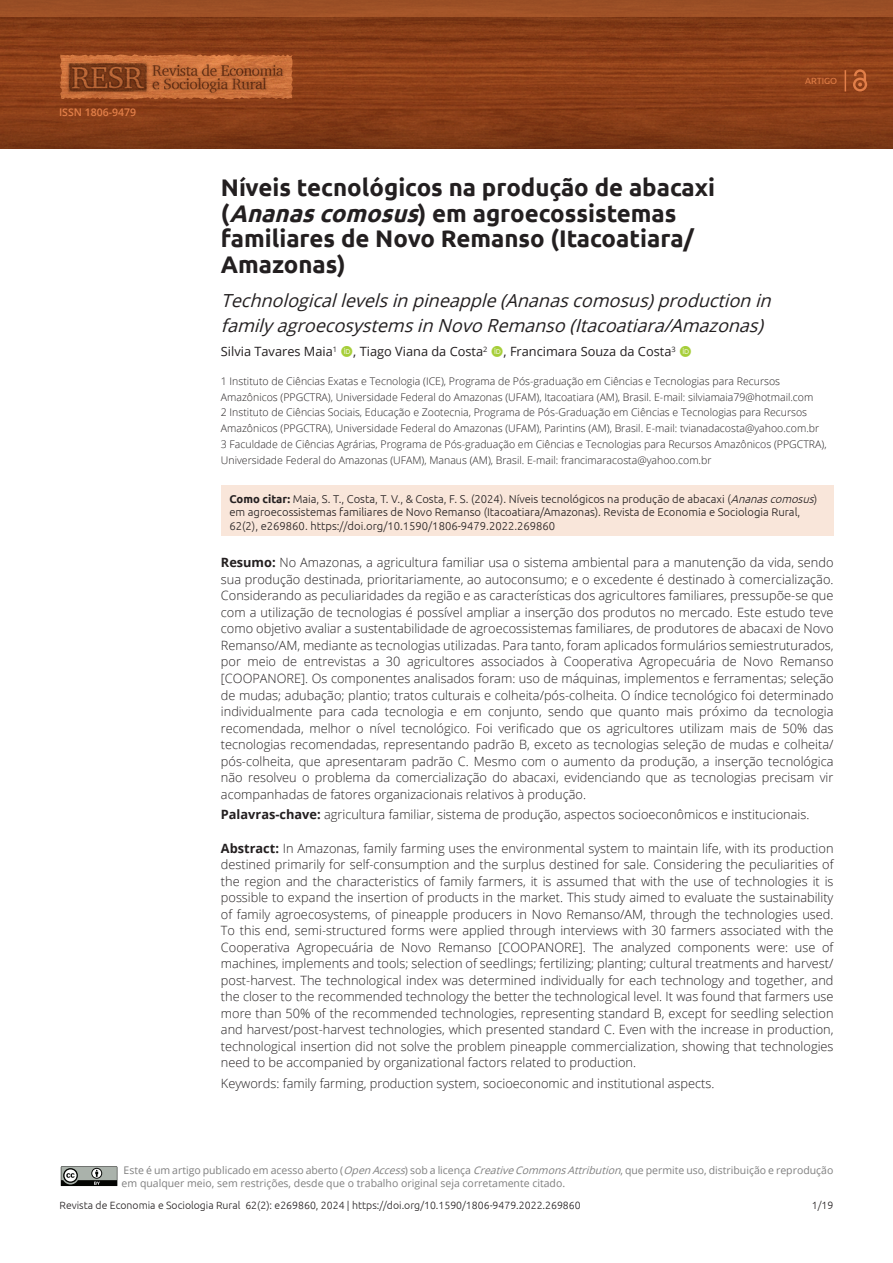
<style>
.page{position:relative;width:893px;height:1263px;background:#fff}
.page>*{position:absolute;margin:0;border:0;box-sizing:border-box;transform-origin:0 0}
.ArticleTitle{font:700 24px/25.5px "Ubuntu";color:#231f20}
.ArticleTitle-Trans1{font:italic 18px/25.5px "Open Sans";color:#231f20}
.Abstract{font:300 12.75px/16.5px "Open Sans";color:#231f20;text-align:justify}
.Abstract-Trans1{font:300 12.75px/16.5px "Open Sans";color:#231f20;text-align:justify}
.Keywords{font:300 12.75px "Open Sans";color:#231f20}
.Keywords-Trans1{font:300 12.75px "Open Sans";color:#231f20}
.Authors{font:12.75px "Open Sans";color:#231f20}
.HowToCite{font:300 11.25px/13.5px "Ubuntu";color:#231f20}
.Affiliations{font:300 10.5px/15.8px "Open Sans";color:#231f20}
.LicenseParaAlt{font:10.5px/12.6px "Open Sans";color:#7f7f7f}
.t1{font:300 10.5px "Ubuntu";color:#231f20}
.t2{font:600 10.5px "Open Sans";color:#e27f49}
.t3{font:9px "Ubuntu";color:#e27f48}
.s1{font-style:italic}
.s2{font-weight:700}
</style>
<div class="page">
<svg style="left:0;top:17px;width:893px;height:132px;background:#863b17"></svg>
<div style="left:0;top:0;width:893px;height:17px;background:#9d5026"></div>
<img style="left:58px;top:52px;width:238px;height:50px">
<svg style="left:853px;top:69px;width:14px;height:22px"></svg>
<svg style="left:845px;top:70px;width:1px;height:21px"></svg>
<svg style="left:61px;top:1166px;width:57px;height:21px"></svg>
<div style="left:221px;top:485px;width:612px;height:51px;background:#f9e6da"></div>
<p class="t2" style="left:59px;top:105px;width:79px">ISSN 1806-9479</p>
<p class="t3" style="left:805px;top:75px;width:34px">Artigo</p>
<p class="ArticleTitle" style="left:221px;top:174px;width:496px">Níveis tecnológicos na produção de abacaxi (<span class="s1">Ananascomosus</span>) em agroecossistemas familiares de Novo Remanso (Itacoatiara/ Amazonas)</p>
<p class="ArticleTitle-Trans1" style="left:221px;top:287px;width:558px">Technologicallevelsinpineapple(Ananascomosus)productionin family agroecosystemsinNovoRemanso(Itacoatiara/Amazonas)</p>
<p class="Authors" style="left:221px;top:343px;width:118px">Silvia Tavares Maia<sup>1</sup></p>
<p class="Authors" style="left:353px;top:343px;width:136px">, Tiago Viana da Costa<sup>2</sup></p>
<p class="Authors" style="left:504px;top:343px;width:174px">, Francimara Souza da Costa<sup>3</sup></p>
<p class="Affiliations" style="left:221px;top:373px;width:594px">1 Instituto de Ciências Exatas e Tecnologia (ICE), Programa de Pós-graduação em Ciências e Tecnologias para Recursos<br>Amazônicos (PPGCTRA), Universidade Federal do Amazonas (UFAM), Itacoatiara (AM), Brasil. E-mail: silviamaia79@hotmail.com</p>
<p class="Affiliations" style="left:221px;top:404px;width:600px">2 Instituto de Ciências Sociais, Educação e Zootecnia, Programa de Pós-Graduação em Ciências e Tecnologias para Recursos<br>Amazônicos (PPGCTRA), Universidade Federal do Amazonas (UFAM), Parintins (AM), Brasil. E-mail: tvianadacosta@yahoo.com.br</p>
<p class="Affiliations" style="left:221px;top:436px;width:607px">3 Faculdade de Ciências Agrárias, Programa de Pós-graduação em Ciências e Tecnologias para Recursos Amazônicos (PPGCTRA),<br>Universidade Federal do Amazonas (UFAM), Manaus (AM), Brasil. E-mail: francimaracosta@yahoo.com.br</p>
<p class="HowToCite" style="left:229px;top:492px;width:589px"><span class="s2">Como citar:</span> Maia, S. T., Costa, T. V., &amp; Costa, F. S. (2024). Níveis tecnológicos na produção de abacaxi (<span class="s1">Ananascomosus</span>) em agroecossistemas familiares de Novo Remanso (Itacoatiara/Amazonas). Revista de Economia e Sociologia Rural,<br>62(2), e269860. https://doi.org/10.1590/1806-9479.2022.269860</p>
<p class="Abstract" style="left:221px;top:554px;width:614px"><span class="s2">Resumo:</span> No Amazonas, a agricultura familiar usa o sistema ambiental para a manutenção da vida, sendo sua produção destinada, prioritariamente, ao autoconsumo; e o excedente é destinado à comercialização.<br>Considerando as peculiaridades da região e as características dos agricultores familiares, pressupõe-se que com a utilização de tecnologias é possível ampliar a inserção dos produtos no mercado. Este estudo teve como objetivo avaliar a sustentabilidade de agroecossistemas familiares, de produtores de abacaxi de Novo Remanso/AM, mediante as tecnologias utilizadas. Para tanto, foram aplicados formulários semiestruturados, por meio de entrevistas a 30 agricultores associados à Cooperativa Agropecuária de Novo Remanso [COOPANORE]. Os componentes analisados foram: uso de máquinas, implementos e ferramentas; seleção de mudas; adubação; plantio; tratos culturais e colheita/pós-colheita. O índice tecnológico foi determinado individualmente para cada tecnologia e em conjunto, sendo que quanto mais próximo da tecnologia recomendada, melhor o nível tecnológico. Foi verificado que os agricultores utilizam mais de 50% das tecnologias recomendadas, representando padrão B, exceto as tecnologias seleção de mudas e colheita/ pós-colheita, que apresentaram padrão C. Mesmo com o aumento da produção, a inserção tecnológica não resolveu o problema da comercialização do abacaxi, evidenciando que as tecnologias precisam vir acompanhadas de fatores organizacionais relativos à produção.</p>
<p class="Keywords" style="left:221px;top:806px;width:590px"><span class="s2">Palavras-chave:</span> agricultura familiar, sistema de produção, aspectos socioeconômicos e institucionais.</p>
<p class="Abstract-Trans1" style="left:221px;top:839px;width:614px"><span class="s2">Abstract:</span> In Amazonas, family farming uses the environmental system to maintain life, with its production destined primarily for self-consumption and the surplus destined for sale. Considering the peculiarities of the region and the characteristics of family farmers, it is assumed that with the use of technologies it is possible to expand the insertion of products in the market. This study aimed to evaluate the sustainability of family agroecosystems, of pineapple producers in Novo Remanso/AM, through the technologies used.<br>To this end, semi-structured forms were applied through interviews with 30 farmers associated with the Cooperativa Agropecuária de Novo Remanso [COOPANORE]. The analyzed components were: use of machines, implements and tools; selection of seedlings; fertilizing; planting; cultural treatments and harvest/ post-harvest. The technological index was determined individually for each technology and together, and the closer to the recommended technology the better the technological level. It was found that farmers use more than 50% of the recommended technologies, representing standard B, except for seedling selection and harvest/post-harvest technologies, which presented standard C. Even with the increase in production, technological insertion did not solve the problem pineapple commercialization, showing that technologies need to be accompanied by organizational factors related to production.</p>
<p class="Keywords-Trans1" style="left:221px;top:1075px;width:495px">Keywords: family farming, production system, socioeconomic and institutional aspects.</p>
<p class="LicenseParaAlt" style="left:122px;top:1164px;width:713px">Este é um artigo publicado em acesso aberto (<span class="s1">OpenAccess</span>) sob a licença <span class="s1">CreativeCommonsAttribution</span>, que permite uso, distribuição e reprodução em qualquer meio, sem restrições, desde que o trabalho original seja corretamente citado.</p>
<p class="t1" style="left:60px;top:1198px;width:523px">Revista de Economia e Sociologia Rural 62(2): e269860, 2024 | https://doi.org/10.1590/1806-9479.2022.269860</p>
<p class="t1" style="left:812px;top:1198px;width:23px">1/19</p>
</div>
